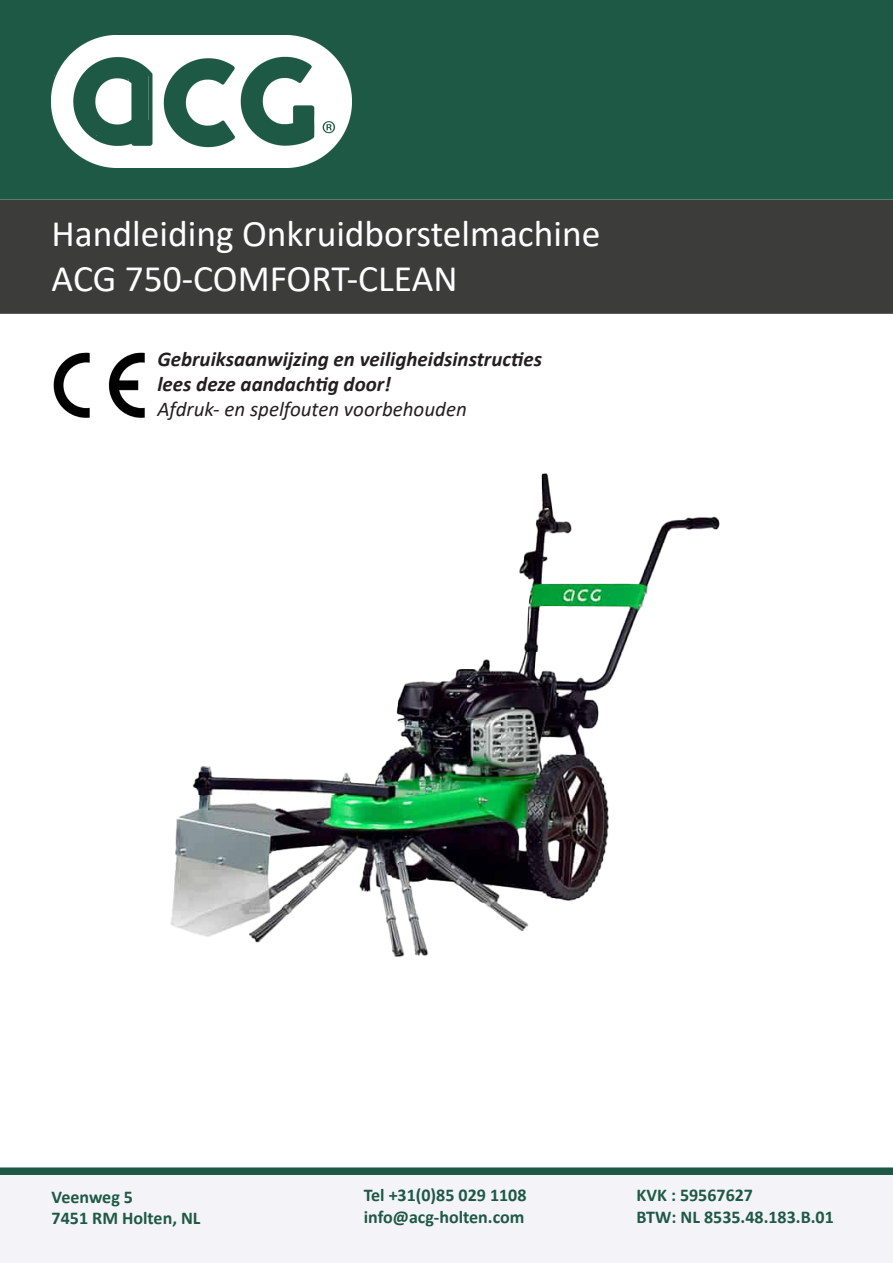
<style>
.page{position:relative;width:893px;height:1263px;background:#fff}
.page>*{position:absolute;margin:0;border:0;box-sizing:border-box;transform-origin:0 0}
.t1{font:37.5px "Calibri";color:#fff}
.t2{font:italic 700 21px "Calibri";color:#231f20}
.t3{font:italic 21px "Calibri";color:#231f20}
.t4{font:700 18px "Calibri";color:#1e5945}
</style>
<div class="page">
<svg style="left:0;top:1167px;width:893px;height:96px"></svg>
<div style="left:0;top:199px;width:893px;height:115px;background:#3c3c3b"></div>
<img style="left:170px;top:473px;width:550px;height:484px">
<div style="left:0;top:0;width:893px;height:199px;background:#1e5945"></div>
<img style="left:52px;top:35px;width:300px;height:133px">
<img style="left:53px;top:352px;width:92px;height:66px">
<p class="t1" style="left:52px;top:207px;width:550px">Handleiding Onkruidborstelmachine</p>
<p class="t1" style="left:52px;top:252px;width:408px">ACG 750-COMFORT-CLEAN</p>
<p class="t2" style="left:157px;top:344px;width:386px">Gebruiksaanwijzing en veiligheidsinstructies</p>
<p class="t2" style="left:157px;top:369px;width:235px">lees deze aandachtig door!</p>
<p class="t3" style="left:157px;top:394px;width:311px">Afdruk- en spelfouten voorbehouden</p>
<p class="t4" style="left:52px;top:1184px;width:83px">Veenweg 5</p>
<p class="t4" style="left:52px;top:1205px;width:150px">7451 RM Holten, NL</p>
<p class="t4" style="left:364px;top:1182px;width:164px">Tel +31(0)85 029 1108</p>
<p class="t4" style="left:364px;top:1204px;width:162px">info@acg-holten.com</p>
<p class="t4" style="left:637px;top:1182px;width:118px">KVK : 59567627</p>
<p class="t4" style="left:637px;top:1204px;width:199px">BTW: NL 8535.48.183.B.01</p>
</div>
